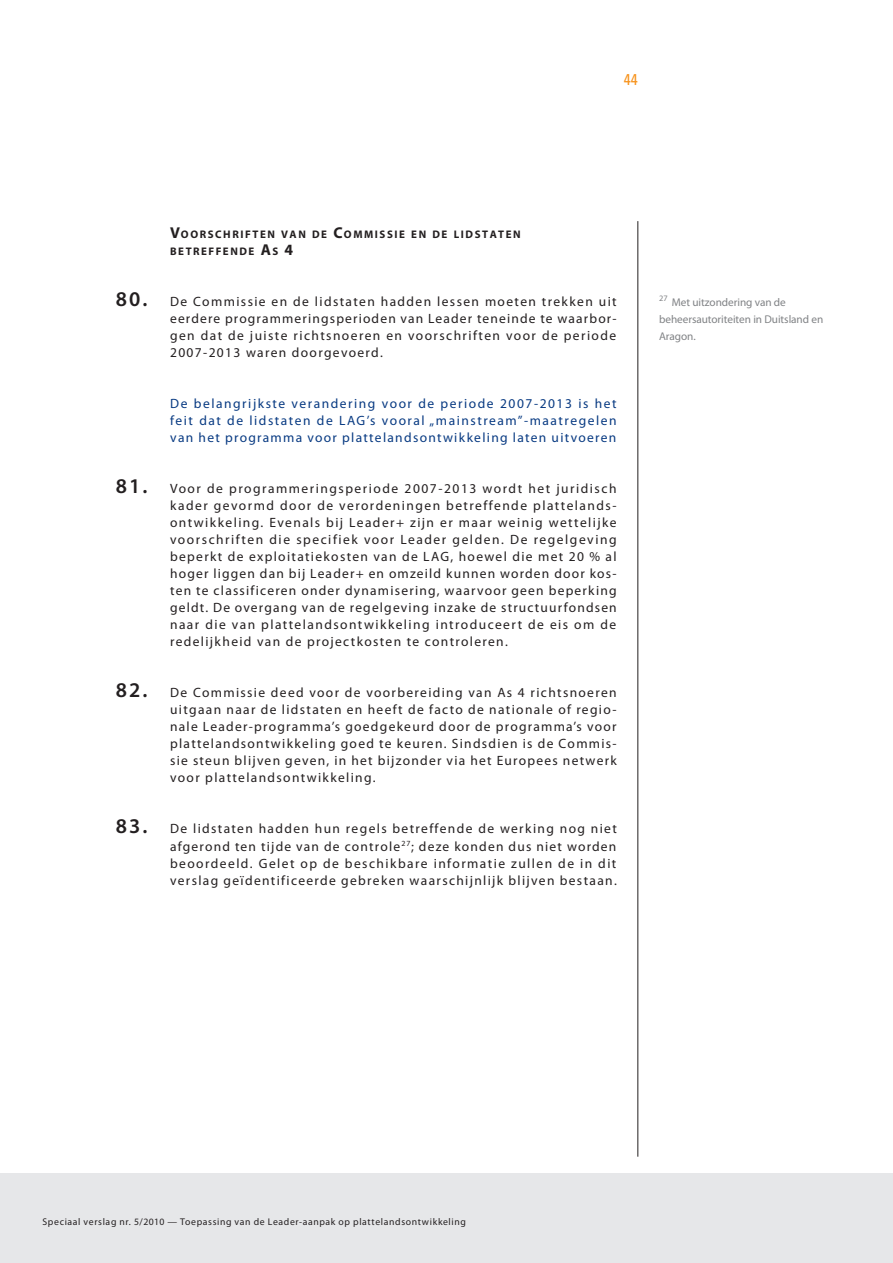
<style>
.page{position:relative;width:893px;height:1263px;background:#fff}
.page>*{position:absolute;margin:0;border:0;box-sizing:border-box;transform-origin:0 0}
.t1{font:600 21px "Myriad Pro";letter-spacing:.1em;color:#231f20}
.t2{font:condensed 15.75px "Univers LT Std";color:#f7931d}
.t3{font:13.5px/17px "Myriad Pro";letter-spacing:.1em;color:#231f20;text-align:justify}
.t4{font:13.5px/17px "Myriad Pro";letter-spacing:.095em;color:#083a82;text-align:justify}
.t5{font:11.25px/17px "Myriad Pro";letter-spacing:-.005em;color:#808285}
.t6{font:700 10.95px/17px "Myriad Pro";letter-spacing:.145em;color:#231f20}
.t7{font:9.75px "Myriad Pro";letter-spacing:.065em;color:#231f20}
.s1{font-size:15.75px}
.s2{font-weight:400;font-size:13.5px}
</style>
<div class="page">
<div style="left:0;top:1174px;width:893px;height:89px;background:#e6e7e9"></div>
<hr style="left:637px;top:221px;width:1px;height:936px;background:#231f20">
<p class="t2" style="left:624px;top:69px;width:15px">44</p>
<p class="t6" style="left:170px;top:226px;width:352px"><span class="s1">V</span>OORSCHRIFTEN VAN DE <span class="s1">C</span>OMMISSIE EN DE LIDSTATEN<br>BETREFFENDE <span class="s1">A</span>S <span class="s1">4</span></p>
<h1 class="t1" style="left:116px;top:286px;width:45px">80. <span class="s2">D</span></h1>
<p class="t3" style="left:170px;top:293px;width:448px;text-indent:10px">e Commissie en de lidstaten hadden lessen moeten trekken uit eerdere programmeringsperioden van Leader teneinde te waarbor‑ gen dat de juiste richtsnoeren en voorschriften voor de periode 2007-2013 waren doorgevoerd.</p>
<p class="t4" style="left:170px;top:395px;width:448px">De belangrijkste verandering voor de periode 2007-2013 is het feit dat de lidstaten de LAG’s vooral „mainstream”-maatregelen van het programma voor plattelandsontwikkeling laten uitvoeren</p>
<h1 class="t1" style="left:116px;top:473px;width:45px">81. <span class="s2">V</span></h1>
<p class="t3" style="left:170px;top:480px;width:448px;text-indent:9px">oor de programmeringsperiode 2007-2013 wordt het juridisch kader gevormd door de verordeningen betreffende plattelands‑ ontwikkeling. Evenals bij Leader+ zijn er maar weinig wettelijke voorschriften die specifiek voor Leader gelden. De regelgeving beperkt de exploitatiekosten van de LAG, hoewel die met 20 % al hoger liggen dan bij Leader+ en omzeild kunnen worden door kos‑ ten te classificeren onder dynamisering, waarvoor geen beperking geldt. De overgang van de regelgeving inzake de structuurfondsen naar die van plattelandsontwikkeling introduceert de eis om de redelijkheid van de projectkosten te controleren.</p>
<h1 class="t1" style="left:116px;top:677px;width:45px">82. <span class="s2">D</span></h1>
<p class="t3" style="left:170px;top:684px;width:448px;text-indent:10px">e Commissie deed voor de voorbereiding van As 4 richtsnoeren uitgaan naar de lidstaten en heeft de facto de nationale of regio‑ nale Leader‑programma’s goedgekeurd door de programma’s voor plattelandsontwikkeling goed te keuren. Sindsdien is de Commis‑ sie steun blijven geven, in het bijzonder via het Europees netwerk voor plattelandsontwikkeling.</p>
<h1 class="t1" style="left:116px;top:813px;width:45px">83. <span class="s2">D</span></h1>
<p class="t3" style="left:170px;top:820px;width:448px;text-indent:10px">e lidstaten hadden hun regels betreffende de werking nog niet afgerond ten tijde van de controle<sup>27</sup>; deze konden dus niet worden beoordeeld. Gelet op de beschikbare informatie zullen de in dit verslag geïdentificeerde gebreken waarschijnlijk blijven bestaan.</p>
<p class="t5" style="left:659px;top:294px;width:166px"><sup>27</sup> Met uitzondering van de beheersautoriteiten in Duitsland en<br>Aragon.</p>
<p class="t7" style="left:43px;top:1215px;width:425px">Speciaal verslag nr. 5/2010 — Toepassing van de Leader‑aanpak op plattelandsontwikkeling</p>
</div>
